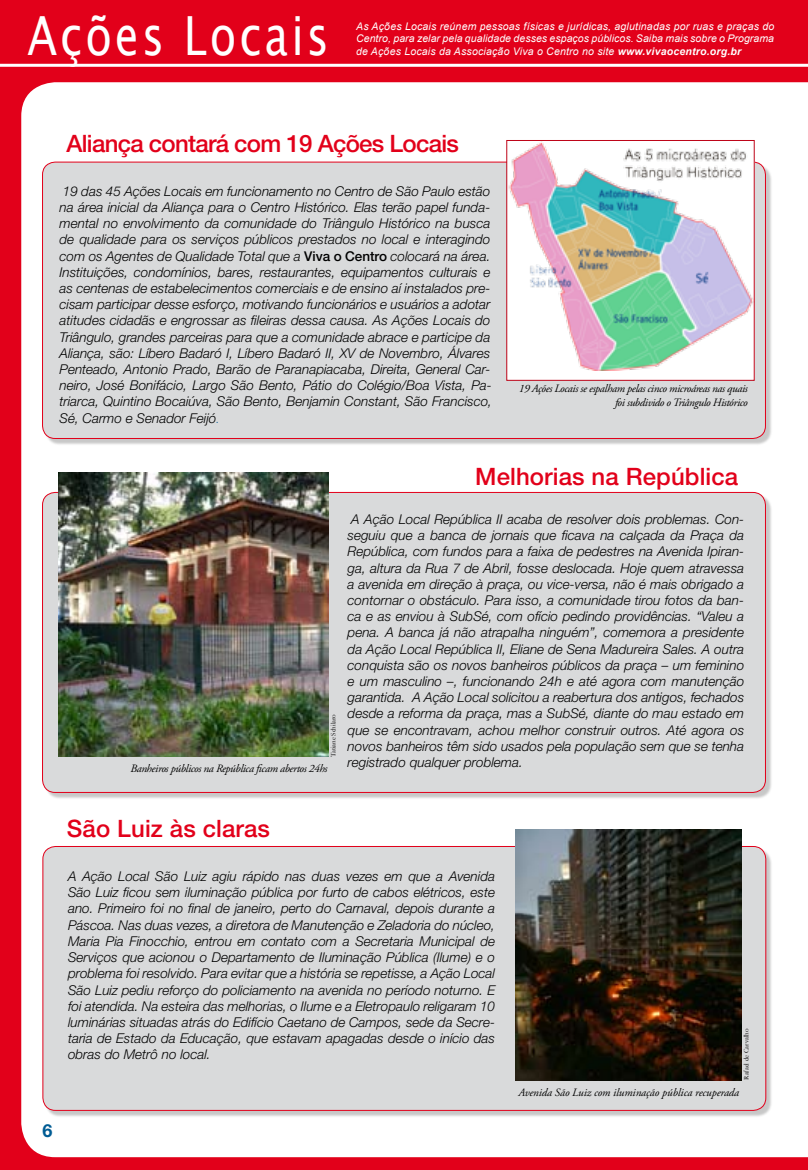
<style>
.page{position:relative;width:808px;height:1170px;background:#fff}
.page>*{position:absolute;margin:0;border:0;box-sizing:border-box;transform-origin:0 0}
.t1{font:54px "Lucida Sans Unicode";letter-spacing:.07em;color:#fff;scale:.8 1}
.t2{font:500 24px "Helvetica Neue";letter-spacing:.005em;color:#e2001a}
.t3{font:500 24px "Helvetica Neue";letter-spacing:-.03em;color:#e2001a}
.t4{font:italic 300 13.5px/16.2px "Helvetica Neue";color:#000;text-align:justify}
.t5{font:italic 11.25px/13.5px "Adobe Garamond Pro";letter-spacing:-.03em;color:#000;text-align:right}
.t6{font:italic 11.25px "Adobe Garamond Pro";letter-spacing:-.005em;color:#000}
.t7{font:italic 10.5px/12.6px "Arial";letter-spacing:.02em;color:#fff;text-align:justify}
.t8{font:7.05px "Garamond";color:#000}
.s1{font-weight:700}
.s2{font-weight:500;font-style:normal}
.s3{font-size:10.5px;color:#005c94}
</style>
<div class="page">
<div style="left:0;top:0;width:808px;height:1169px;background:#e2001a"></div>
<div style="left:21px;top:82px;width:787px;height:1075px;background:#fff"></div>
<div style="left:43px;top:163px;width:730px;height:283px;background:#000;opacity:.22"></div>
<div style="left:43px;top:162px;width:722px;height:276px;background:#d9dadb;border-radius:13px"></div>
<hr style="left:0;top:64px;width:808px;height:3px;background:#fff">
<div style="left:43px;top:493px;width:730px;height:307px;background:#000;opacity:.22"></div>
<div style="left:43px;top:492px;width:722px;height:300px;background:#d9dadb;border-radius:13px"></div>
<div style="left:507px;top:140px;width:247px;height:240px;background:#fff"></div>
<img style="left:508px;top:142px;width:245px;height:229px">
<div style="left:506px;top:140px;width:249px;height:240px;border:1px solid #be0418"></div>
<div style="left:44px;top:847px;width:730px;height:271px;background:#000;opacity:.22"></div>
<div style="left:43px;top:846px;width:723px;height:264px;background:#d9dadb;border-radius:13px"></div>
<img style="left:516px;top:829px;width:226px;height:251px">
<img style="left:58px;top:472px;width:270px;height:284px">
<svg style="left:43px;top:1124px;width:9px;height:13px"></svg>
<h1 class="t1" style="left:27px;top:-7px;width:378px">Ações Locais</h1>
<p class="t7" style="left:356px;top:20px;width:420px">As Ações Locais reúnem pessoas físicas e jurídicas, aglutinadas por ruas e praças do Centro, para zelar pela qualidade desses espaços públicos. Saiba mais sobre o Programa de Ações Locais da Associação Viva o Centro no site <span class="s1">www.vivaocentro.org.br</span></p>
<h2 class="t3" style="left:67px;top:129px;width:394px">Aliança contará com 19 Ações Locais</h2>
<p class="t4" style="left:60px;top:182px;width:434px;text-align:left">19 das 45 Ações Locais em funcionamento no Centro de São Paulo estão na área inicial da Aliança para o Centro Histórico. Elas terão papel funda&shy;mental no envolvimento da comunidade do Triângulo Histórico na busca de qualidade para os serviços públicos prestados no local e interagindo com os Agentes de Qualidade Total que a <span class="s2">Viva o Centro</span> colocará na área.<br>Instituições, condomínios, bares, restaurantes, equipamentos culturais e as centenas de estabelecimentos comerciais e de ensino aí instalados pre&shy;cisam participar desse esforço, motivando funcionários e usuários a adotar atitudes cidadãs e engrossar as fileiras dessa causa. As Ações Locais do Triângulo, grandes parceiras para que a comunidade abrace e participe da Aliança, são: Líbero Badaró I, Líbero Badaró II, XV de Novembro, Álvares Penteado, Antonio Prado, Barão de Paranapiacaba, Direita, General Car&shy;neiro, José Bonifácio, Largo São Bento, Pátio do Colégio/Boa Vista, Pa&shy;triarca, Quintino Bocaiúva, São Bento, Benjamin Constant, São Francisco, Sé, Carmo e Senador Feijó<span class="s3">.</span></p>
<p class="t5" style="left:519px;top:382px;width:230px">19 Ações Locais se espalham pelas cinco microáreas nas quais foi subdivido o Triângulo Histórico</p>
<p class="t8" style="left:329px;top:757px;width:45px;rotate:-90deg">Tatiane Schilaro</p>
<p class="t5" style="left:131px;top:761px;width:198px">Banheiros públicos na República ficam abertos 24hs</p>
<h2 class="t2" style="left:475px;top:462px;width:265px">Melhorias na República</h2>
<p class="t4" style="left:348px;top:511px;width:398px">A Ação Local República II acaba de resolver dois problemas. Con&shy;seguiu que a banca de jornais que ficava na calçada da Praça da República, com fundos para a faixa de pedestres na Avenida Ipiran&shy;ga, altura da Rua 7 de Abril, fosse deslocada. Hoje quem atravessa a avenida em direção à praça, ou vice-versa, não é mais obrigado a contornar o obstáculo. Para isso, a comunidade tirou fotos da ban&shy;ca e as enviou à SubSé, com ofício pedindo providências. “Valeu a pena. A banca já não atrapalha ninguém”, comemora a presidente da Ação Local República II, Eliane de Sena Madureira Sales. A outra conquista são os novos banheiros públicos da praça – um feminino e um masculino –, funcionando 24h e até agora com manutenção garantida. A Ação Local solicitou a reabertura dos antigos, fechados desde a reforma da praça, mas a SubSé, diante do mau estado em que se encontravam, achou melhor construir outros. Até agora os novos banheiros têm sido usados pela população sem que se tenha registrado qualquer problema.</p>
<h2 class="t2" style="left:67px;top:814px;width:205px">São Luiz às claras</h2>
<p class="t4" style="left:68px;top:867px;width:429px">A Ação Local São Luiz agiu rápido nas duas vezes em que a Avenida São Luiz ficou sem iluminação pública por furto de cabos elétricos, este ano. Primeiro foi no final de janeiro, perto do Carnaval, depois durante a Páscoa. Nas duas vezes, a diretora de Manutenção e Zeladoria do núcleo, Maria Pia Finocchio, entrou em contato com a Secretaria Municipal de Serviços que acionou o Departamento de Iluminação Pública (Ilume) e o problema foi resolvido. Para evitar que a história se repetisse, a Ação Local São Luiz pediu reforço do policiamento na avenida no período noturno. E foi atendida. Na esteira das melhorias, o Ilume e a Eletropaulo religaram 10 luminárias situadas atrás do Edifício Caetano de Campos, sede da Secre&shy;taria de Estado da Educação, que estavam apagadas desde o início das obras do Metrô no local.</p>
<p class="t8" style="left:741px;top:1079px;width:53px;rotate:-90deg">Rafael de Carvalho</p>
<p class="t6" style="left:519px;top:1085px;width:222px">Avenida São Luiz com iluminação pública recuperada</p>
</div>
